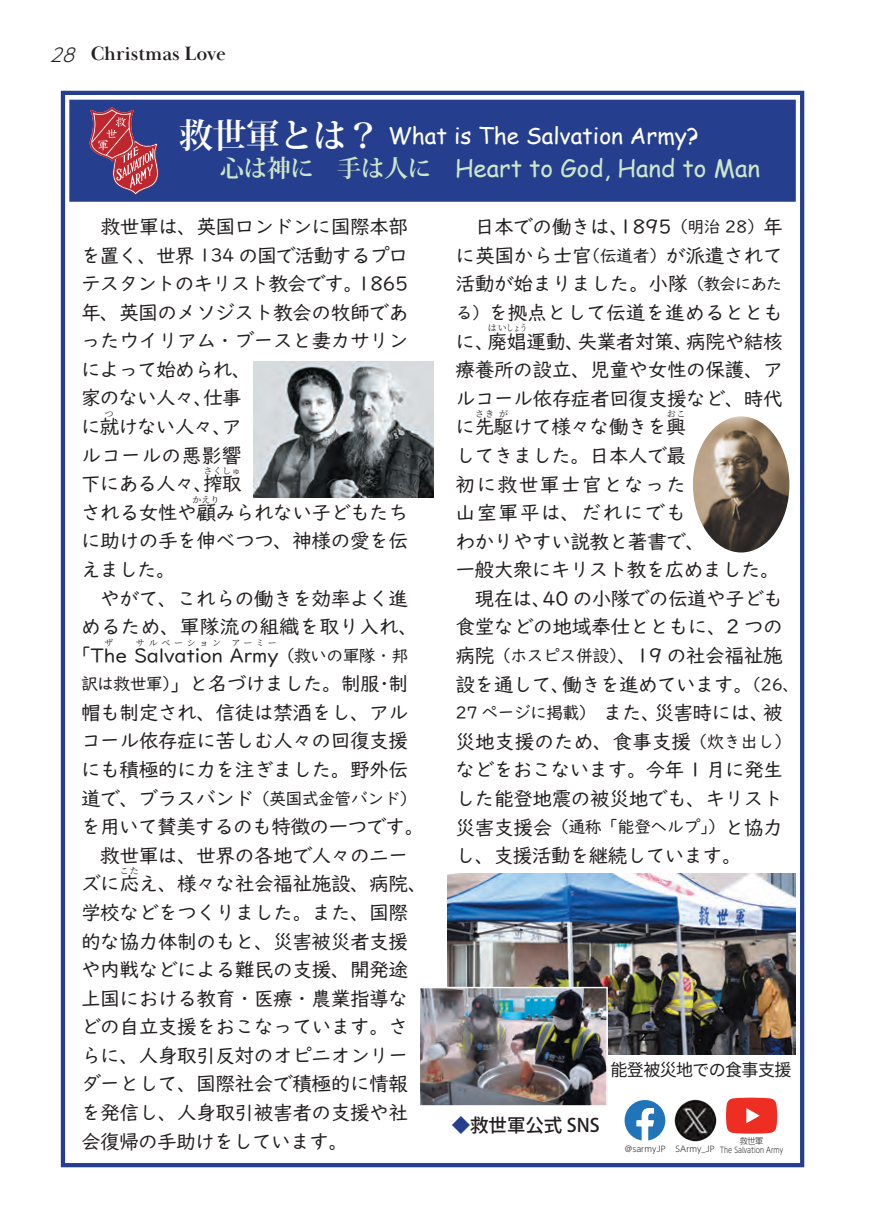
<style>
.page{position:relative;width:874px;height:1225px;background:#fff}
.page>*{position:absolute;margin:0;border:0;box-sizing:border-box;transform-origin:0 0}
.t1{font:24px "Comic Sans MS";color:#cce6ca}
.t2{font:22.6px "Comic Sans MS";color:#fff}
.t3{font:19.8px/28.6px "UD Digi Kyokasho NP R";letter-spacing:-.03em;color:#231f20}
.t4{font:19.8px/28.6px "UD Digi Kyokasho NP R";letter-spacing:.015em;color:#231f20}
.t5{font:19.8px "UD Digi Kyokasho NP R";letter-spacing:.005em;color:#231f20}
.t6{font:700 19.8px "Baskerville Display PT";color:#231f20}
.t7{font:19.8px "UD Digi Kyokasho NP R";letter-spacing:-.01em;color:#231f20}
.t8{font:500 18.4px "Koz Go Pr 6 N";color:#231f20}
.t9{font:17px "UD Digi Kyokasho NP R";letter-spacing:-.04em;color:#231f20}
.t10{font:17px "Source Han Sans JP";letter-spacing:-.04em;color:#231f20}
.t11{font:9px "Source Han Serif";letter-spacing:.1em;color:#231f20}
.t12{font:9px "Source Han Serif";letter-spacing:.42em;color:#231f20}
.t13{font:300 8px/8.2px "UD Shin M Go Pr 6 N";color:#231f20}
.s1{font-family:"Koz Min Pro";font-weight:700;font-size:34px}
.s2{font-family:"Koz Min Pro";font-weight:700}
.s3{font-size:18.4px}
.s4{font-size:19.8px}
.s5{font-size:17px}
.s6{color:#253f8e}
</style>
<div class="page">
<div style="left:61px;top:91px;width:742px;height:1076px;border:4px solid #253f8e"></div>
<div style="left:69px;top:100px;width:726px;height:102px;background:#253f8e;border:1px solid #253f8e"></div>
<svg style="left:89px;top:107px;width:70px;height:88px"></svg>
<img style="left:253px;top:361px;width:180px;height:136px">
<img style="left:693px;top:416px;width:96px;height:136px">
<img style="left:447px;top:874px;width:348px;height:180px">
<img style="left:420px;top:989px;width:185px;height:115px">
<div style="left:418px;top:987px;width:189px;height:119px;border:1px solid #fff"></div>
<svg style="left:726px;top:1097px;width:50px;height:36px;background:#ef453b"></svg>
<svg style="left:624px;top:1100px;width:41px;height:40px"></svg>
<img style="left:674px;top:1099px;width:43px;height:43px">
<p class="t6" style="left:50px;top:41px;width:178px"><sub>28</sub> Christmas Love</p>
<p class="t2" style="left:179px;top:119px;width:521px"><span class="s1">救世軍とは？</span> What is The Salvation Army?</p>
<p class="t1" style="left:179px;top:151px;width:582px"><sub>　</sub> <span class="s2">心は神に　手は人に</span> Heart to God, Hand to Man</p>
<p class="t3" style="left:81px;top:212px;width:329px;text-indent:20px">救世軍は、英国ロンドンに国際本部を置く、世界 <span class="s3">134</span> の国で活動するプロテスタントのキリスト教会です。1865年、英国のメソジスト教会の牧師であったウイリアム・ブースと妻カサリンによって始められ、<br>家のない人々、仕事<br>に就けない人々、ア</p>
<p class="t11" style="left:105px;top:408px;width:10px">つ</p>
<p class="t4" style="left:81px;top:441px;width:162px">ルコールの悪影響下にある人々、搾取</p>
<p class="t11" style="left:203px;top:465px;width:39px">さくしゅ</p>
<p class="t3" style="left:81px;top:498px;width:329px">される女性や顧みられない子どもたち</p>
<p class="t11" style="left:192px;top:494px;width:28px">かえり</p>
<p class="t3" style="left:81px;top:527px;width:328px">に助けの手を伸べつつ、神様の愛を伝</p>
<p class="t3" style="left:81px;top:555px;width:96px">えました。</p>
<p class="t3" style="left:81px;top:584px;width:328px">　やがて、これらの働きを効率よく進</p>
<p class="t5" style="left:81px;top:615px;width:338px">めるため、軍隊流の組織を取り入れ、</p>
<p class="t7" style="left:71px;top:644px;width:174px">「The Salvation A</p>
<p class="t11" style="left:104px;top:638px;width:10px">ザ</p>
<p class="t12" style="left:136px;top:638px;width:86px">サルベーション</p>
<p class="t11" style="left:231px;top:638px;width:47px">アーミー</p>
<p class="t9" style="left:243px;top:645px;width:166px"><span class="s4">rmy</span>（救いの軍隊・邦</p>
<p class="t3" style="left:81px;top:669px;width:329px;text-align:justify"><span class="s5">訳は救世軍）</span>」と名づけました。制服・制帽も制定され、信徒は禁酒をし、アルコール依存症に苦しむ人々の回復支援にも積極的に力を注ぎました。野外伝</p>
<p class="t9" style="left:81px;top:788px;width:337px"><span class="s4">道で、ブラスバンド</span>（英国式金管バンド）</p>
<p class="t3" style="left:81px;top:812px;width:348px">を用いて賛美するのも特徴の一つです。　救世軍は、世界の各地で人々のニーズに応え、様々な社会福祉施設、病院、</p>
<p class="t11" style="left:120px;top:865px;width:20px">こた</p>
<p class="t3" style="left:81px;top:898px;width:329px;text-align:justify">学校などをつくりました。また、国際的な協力体制のもと、災害被災者支援や内戦などによる難民の支援、開発途上国における教育・医療・農業指導などの自立支援をおこなっています。さらに、人身取引反対のオピニオンリーダーとして、国際社会で積極的に情報を発信し、人身取引被害者の支援や社会復帰の手助けをしています。</p>
<p class="t3" style="left:455px;top:213px;width:329px;text-align:justify">　日本での働きは、1895<span class="s5">（明治 28）</span>年に英国から士官<span class="s5">（伝道者）</span>が派遣されて活動が始まりました。小隊<span class="s5">（教会にあたる）</span>を拠点として伝道を進めるとともに、廃娼運動、失業者対策、病院や結核</p>
<p class="t11" style="left:487px;top:323px;width:41px">はいしょう</p>
<p class="t3" style="left:455px;top:355px;width:329px;text-align:justify">療養所の設立、児童や女性の保護、アルコール依存症者回復支援など、時代に先駆けて様々な働きを興</p>
<p class="t11" style="left:475px;top:409px;width:20px">さき</p>
<p class="t11" style="left:499px;top:409px;width:10px">が</p>
<p class="t11" style="left:666px;top:409px;width:20px">おこ</p>
<p class="t3" style="left:455px;top:441px;width:345px">してきました。日本人で最<br>初に救世軍士官となった<br>山室軍平は、だれにでも<br>わかりやすい説教と著書で、<br>一般大衆にキリスト教を広めました。　現在は、40 の小隊での伝道や子ども食堂などの地域奉仕とともに、2 つの病院<span class="s5">（ホスピス併設）</span>、19 の社会福祉施設を通して、働きを進めています。<span class="s5">（26、</span></p>
<p class="t9" style="left:455px;top:703px;width:329px">27 ページに掲載）　<span class="s4">また、災害時には、被</span></p>
<p class="t3" style="left:455px;top:727px;width:337px">災地支援のため、食事支援<span class="s5">（炊き出し）</span>などをおこないます。今年 1 月に発生した能登地震の被災地でも、キリスト</p>
<p class="t9" style="left:455px;top:817px;width:329px"><span class="s4">災害支援会</span>（通称「能登ヘルプ」）<span class="s4">と協力</span></p>
<p class="t3" style="left:455px;top:841px;width:288px">し、支援活動を継続しています。</p>
<p class="t10" style="left:610px;top:1059px;width:182px">能登被災地での食事支援</p>
<p class="t8" style="left:451px;top:1114px;width:150px"><span class="s6">◆</span>救世軍公式 SNS</p>
<p class="t13" style="left:624px;top:1136px;width:160px;text-indent:115px">救世軍＠sarmyJP SArmy_JP The Salvation Army</p>
</div>
